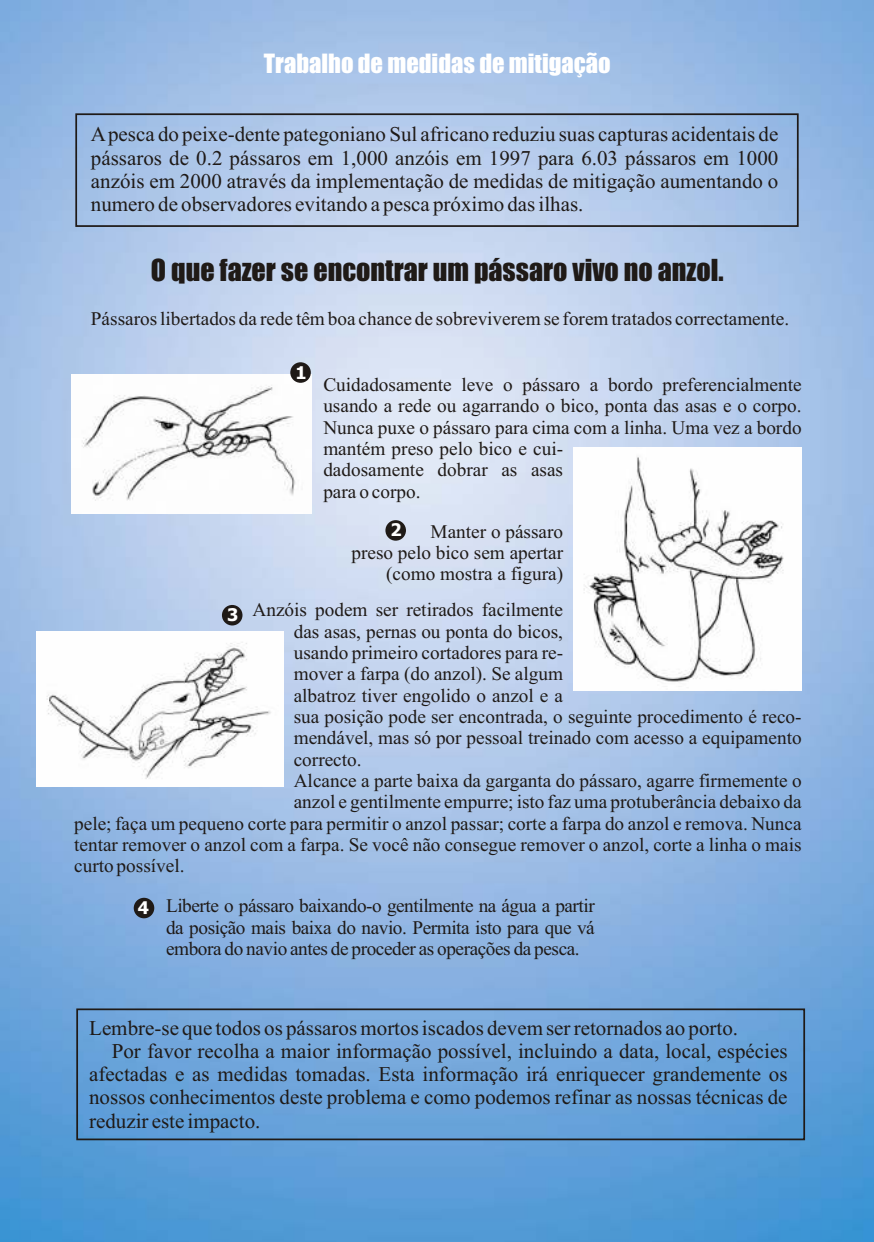
<style>
.page{position:relative;width:874px;height:1242px;background:#fff}
.page>*{position:absolute;margin:0;border:0;box-sizing:border-box;transform-origin:0 0}
.t1{font:28px "Impact";color:#1f1a17}
.t2{font:24.5px "Impact";color:#fff}
.t3{font:21px/23.3px "Times New Roman";color:#1f1a17;text-align:justify}
.t4{font:19.25px/21.3px "Times New Roman";color:#1f1a17}
.t5{font:700 17.5px "Tahoma";color:#fff}
</style>
<div class="page">
<img style="left:0;top:0;width:874px;height:1242px">
<div style="left:75px;top:113px;width:723px;height:114px;border:2px solid #1f1a17"></div>
<div style="left:385px;top:520px;width:21px;height:21px;background:#1f1a17;border-radius:50%"></div>
<div style="left:222px;top:605px;width:20px;height:20px;background:#1f1a17;border-radius:50%"></div>
<div style="left:134px;top:898px;width:20px;height:20px;background:#1f1a17;border-radius:50%"></div>
<img style="left:72px;top:374px;width:239px;height:139px">
<div style="left:290px;top:362px;width:21px;height:21px;background:#1f1a17;border-radius:50%"></div>
<img style="left:37px;top:632px;width:247px;height:154px">
<img style="left:573px;top:448px;width:228px;height:242px">
<div style="left:76px;top:1008px;width:729px;height:132px;border:2px solid #1f1a17"></div>
<p class="t2" style="left:264px;top:53px;width:348px">Trabalho de medidas de mitigação</p>
<p class="t3" style="left:91px;top:125px;width:689px">Apesca do peixe-dente pategoniano Sul africano reduziu suas capturas acidentais de pássaros de 0.2 pássaros em 1,000 anzóis em 1997 para 6.03 pássaros em 1000 anzóis em 2000 através da implementação de medidas de mitigação aumentando o numero de observadores evitando a pesca próximo das ilhas.</p>
<h1 class="t1" style="left:151px;top:258px;width:574px">O que fazer se encontrar um pássaro vivo no anzol.</h1>
<p class="t4" style="left:91px;top:309px;width:699px">Pássaros libertados da rede têm boa chance de sobreviverem se forem tratados correctamente.</p>
<p class="t5" style="left:227px;top:608px;width:13px">3</p>
<p class="t5" style="left:295px;top:365px;width:13px">1</p>
<p class="t4" style="left:323px;top:376px;width:480px">Cuidadosamente leve o pássaro a bordo preferencialmente usando a rede ou agarrando o bico, ponta das asas e o corpo.<br>Nunca puxe o pássaro para cima com a linha. Uma vez a bordo mantém preso pelo bico e cui-<br>dadosamente dobrar as asas<br>para o corpo.</p>
<p class="t4" style="left:351px;top:522px;width:213px;text-align:right">Manter o pássaro<br>preso pelo bico sem apertar (como mostra a figura)</p>
<p class="t4" style="left:294px;top:601px;width:509px;text-indent:-41px">Anzóis podem ser retirados facilmente<br>das asas, pernas ou ponta do bicos,<br>usando primeiro cortadores para re-<br>mover a farpa (do anzol). Se algum<br>albatroz tiver engolido o anzol e a<br>sua posição pode ser encontrada, o seguinte procedimento é reco&shy;mendável, mas só por pessoal treinado com acesso a equipamento correcto.<br>Alcance a parte baixa da garganta do pássaro, agarre firmemente o anzol e gentilmente empurre; isto faz uma protuberância debaixo da</p>
<p class="t5" style="left:390px;top:523px;width:13px">2</p>
<p class="t4" style="left:74px;top:814px;width:729px;text-align:justify">pele; faça um pequeno corte para permitir o anzol passar; corte a farpa do anzol e remova. Nunca tentar remover o anzol com a farpa. Se você não consegue remover o anzol, corte a linha o mais curto possível.</p>
<p class="t4" style="left:166px;top:897px;width:430px;text-align:justify">Liberte o pássaro baixando-o gentilmente na água a partir da posição mais baixa do navio. Permita isto para que vá embora do navio antes de proceder as operações da pesca.</p>
<p class="t5" style="left:138px;top:900px;width:13px">4</p>
<p class="t3" style="left:89px;top:1018px;width:650px">Lembre-se que todos os pássaros mortos iscados devem ser retornados ao porto.</p>
<p class="t3" style="left:112px;top:1041px;width:677px">Por favor recolha a maior informação possível, incluindo a data, local, espécies</p>
<p class="t3" style="left:89px;top:1064px;width:700px">afectadas e as medidas tomadas. Esta informação irá enriquecer grandemente os</p>
<p class="t3" style="left:89px;top:1088px;width:700px">nossos conhecimentos deste problema e como podemos refinar as nossas técnicas de</p>
<p class="t3" style="left:89px;top:1111px;width:173px">reduzir este impacto.</p>
</div>
